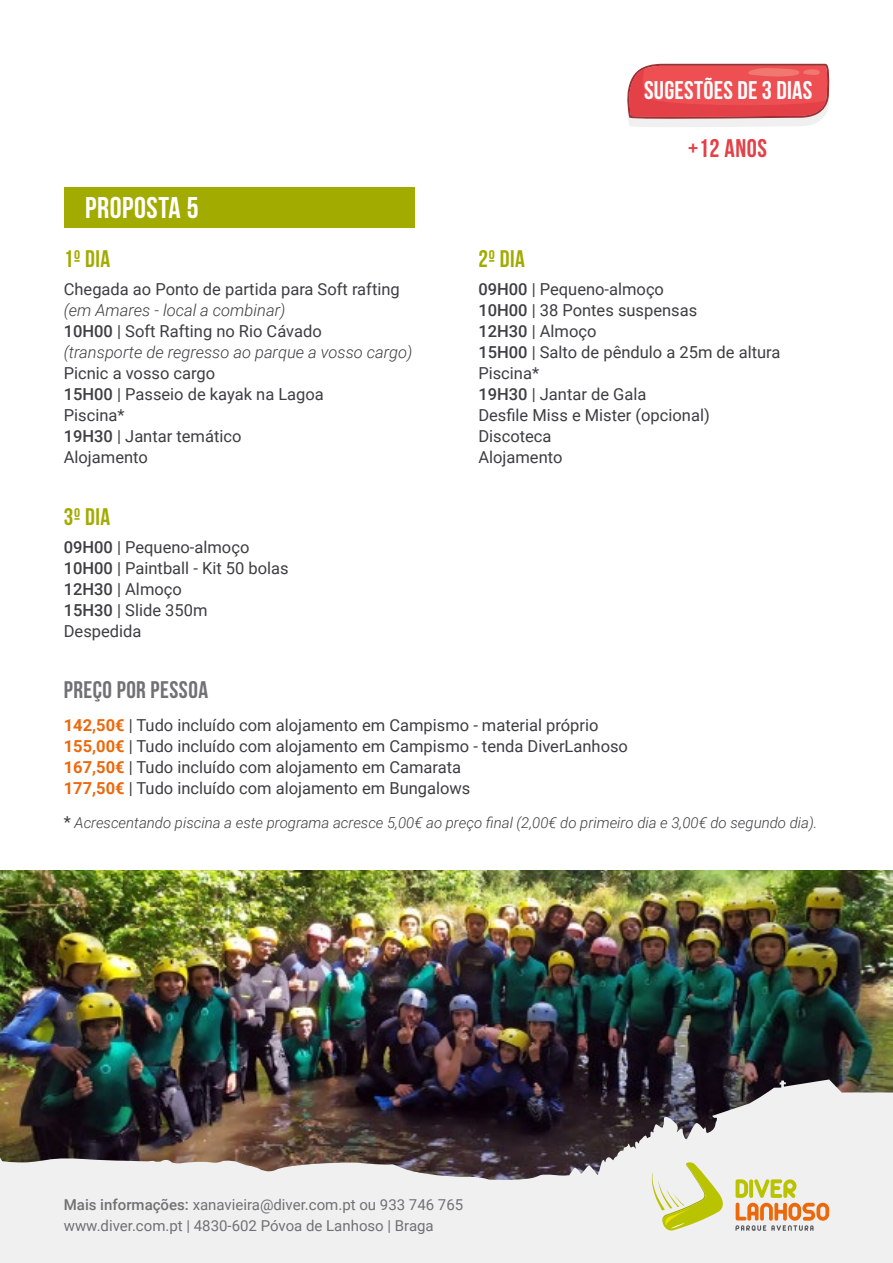
<style>
.page{position:relative;width:893px;height:1263px;background:#fff}
.page>*{position:absolute;margin:0;border:0;box-sizing:border-box;transform-origin:0 0}
.t1{font:700 30px "Bebas Neue";letter-spacing:.02em;color:#fff}
.t2{font:700 25.5px "Bebas Neue";letter-spacing:.01em;color:#fff}
.t3{font:700 25.5px "Bebas Neue";letter-spacing:.02em;color:#e34047}
.t4{font:700 24px "Bebas Neue";letter-spacing:.02em;color:#a2ab00}
.t5{font:700 24px "Bebas Neue";letter-spacing:.02em;color:#707172}
.t6{font:16.5px/21px "Roboto";color:#3e3d40}
.t7{font:italic 300 16.5px/21px "Roboto";color:#3e3d40}
.t8{font:italic 300 15px "Roboto";color:#3e3d40}
.t9{font:15px/21px "Roboto";color:#707172}
.s1{font-weight:500;font-style:normal}
.s2{font-weight:400;font-style:normal}
.s3{font-weight:500}
.s4{font-weight:700;color:#eb690b}
.s5{font-weight:400;font-style:normal;font-size:16.5px}
</style>
<div class="page">
<img style="left:0;top:870px;width:893px;height:209px">
<svg style="left:0;top:1079px;width:893px;height:184px;fill:#f0f0f1"></svg>
<svg style="left:651px;top:1161px;width:72px;height:72px"></svg>
<svg style="left:735px;top:1179px;width:94px;height:52px"></svg>
<svg style="left:627px;top:64px;width:202px;height:63px"></svg>
<div style="left:64px;top:187px;width:351px;height:40px;background:#a2ab00"></div>
<h1 class="t1" style="left:85px;top:191px;width:115px">PROPOSTA 5</h1>
<h3 class="t4" style="left:64px;top:245px;width:48px">1º DIA</h3>
<p class="t6" style="left:64px;top:278px;width:337px">Chegada ao Ponto de partida para Soft rafting</p>
<p class="t7" style="left:64px;top:299px;width:350px">(em Amares - local a combinar)<br><span class="s1">10H00</span> <span class="s2">| Soft Rafting no Rio Cávado<br></span>(transporte de regresso ao parque a vosso cargo)</p>
<p class="t6" style="left:64px;top:362px;width:262px">Picnic a vosso cargo<br><span class="s3">15H00</span> | Passeio de kayak na Lagoa<br>Piscina*<br><span class="s3">19H30</span> | Jantar temático<br>Alojamento</p>
<h3 class="t4" style="left:64px;top:503px;width:48px">3º DIA</h3>
<p class="t6" style="left:64px;top:536px;width:226px"><span class="s3">09H00</span> | Pequeno-almoço<br><span class="s3">10H00</span> | Paintball - Kit 50 bolas<br><span class="s3">12H30</span> | Almoço<br><span class="s3">15H30</span> | Slide 350m<br>Despedida</p>
<h3 class="t5" style="left:64px;top:676px;width:146px">PREÇO POR PESSOA</h3>
<h3 class="t4" style="left:478px;top:245px;width:48px">2º DIA</h3>
<h2 class="t2" style="left:644px;top:76px;width:170px">SUGESTÕES DE 3 DIAS</h2>
<h2 class="t3" style="left:688px;top:134px;width:80px">+12 ANOS</h2>
<p class="t6" style="left:478px;top:278px;width:304px"><span class="s3">09H00</span> | Pequeno-almoço<br><span class="s3">10H00</span> | 38 Pontes suspensas<br><span class="s3">12H30</span> | Almoço<br><span class="s3">15H00</span> | Salto de pêndulo a 25m de altura<br>Piscina*<br><span class="s3">19H30</span> | Jantar de Gala<br>Desfile Miss e Mister (opcional)<br>Discoteca<br>Alojamento</p>
<p class="t6" style="left:64px;top:714px;width:566px"><span class="s4">142,50€</span> | Tudo incluído com alojamento em Campismo - material próprio <span class="s4">155,00€</span> | Tudo incluído com alojamento em Campismo - tenda DiverLanhoso <span class="s4">167,50€</span> | Tudo incluído com alojamento em Camarata<br><span class="s4">177,50€</span> | Tudo incluído com alojamento em Bungalows</p>
<p class="t8" style="left:64px;top:812px;width:755px"><span class="s5">*</span> Acrescentando piscina a este programa acresce 5,00€ ao preço final (2,00€ do primeiro dia e 3,00€ do segundo dia).</p>
<p class="t9" style="left:64px;top:1194px;width:401px"><span class="s3">Mais informações:</span> xanavieira@diver.com.pt ou 933 746 765 www.diver.com.pt | 4830-602 Póvoa de Lanhoso | Braga</p>
</div>
